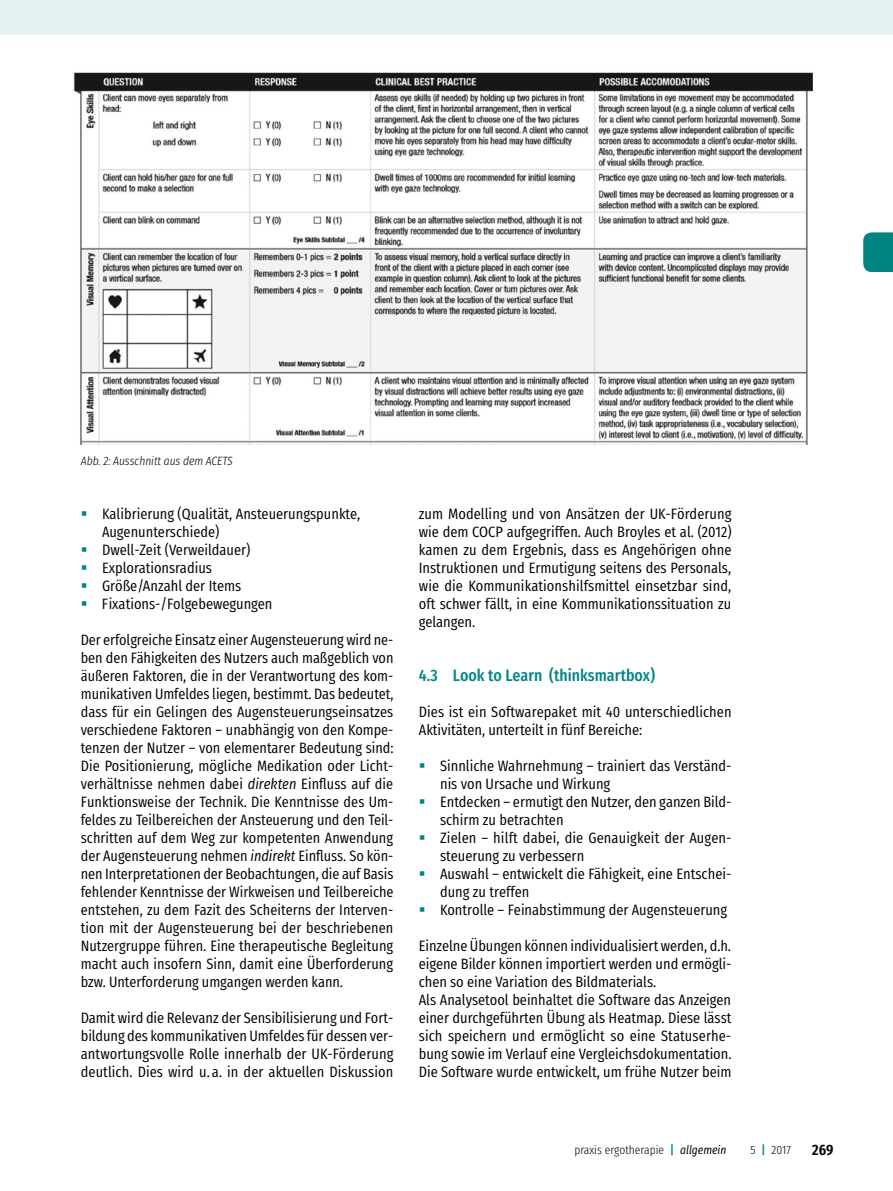
<style>
.page{position:relative;width:893px;height:1191px;background:#fff}
.page>*{position:absolute;margin:0;border:0;box-sizing:border-box;transform-origin:0 0}
.t1{font:500 16.5px "Fira Sans Condensed";color:#008584}
.t2{font:15px/18px "Fira Sans Condensed";color:#000}
.t3{font:600 15px "Fira Sans Condensed";color:#000}
.t4{font:300 12px "Fira Sans Condensed";color:#000}
.t5{font:italic 300 12px "Fira Sans Condensed";color:#000}
.s1{font-style:italic}
.s2{font-weight:500;color:#008584}
.s3{font-weight:400;font-style:italic}
</style>
<div class="page">
<svg style="left:863px;top:232px;width:30px;height:40px"></svg>
<div style="left:0;top:0;width:893px;height:34px;background:#e7f2f3"></div>
<img style="left:73px;top:72px;width:740px;height:372px">
<p class="t5" style="left:81px;top:452px;width:154px">Abb. 2: Ausschnitt aus dem ACETS</p>
<p class="t2" style="left:102px;top:502px;width:260px">Kalibrierung (Qualität, Ansteuerungspunkte,<br>Augenunterschiede)<br>Dwell-Zeit (Verweildauer)<br>Explorationsradius<br>Größe/Anzahl der Items<br>Fixations-/Folgebewegungen</p>
<p class="t2" style="left:81px;top:628px;width:314px;text-align:justify">Der erfolgreiche Einsatz einer Augensteuerung wird ne&shy;ben den Fähigkeiten des Nutzers auch maßgeblich von äußeren Faktoren, die in der Verantwortung des kom&shy;munikativen Umfeldes liegen, bestimmt. Das bedeutet, dass für ein Gelingen des Augensteuerungseinsatzes verschiedene Faktoren – unabhängig von den Kompe&shy;tenzen der Nutzer – von elementarer Bedeutung sind:<br>Die Positionierung, mögliche Medikation oder Licht&shy;verhältnisse nehmen dabei <span class="s1">direkten</span> Einfluss auf die Funktionsweise der Technik. Die Kenntnisse des Um&shy;feldes zu Teilbereichen der Ansteuerung und den Teil&shy;schritten auf dem Weg zur kompetenten Anwendung der Augensteuerung nehmen <span class="s1">indirekt</span> Einfluss. So kön&shy;nen Interpretationen der Beobachtungen, die auf Basis fehlender Kenntnisse der Wirkweisen und Teilbereiche entstehen, zu dem Fazit des Scheiterns der Interven&shy;tion mit der Augensteuerung bei der beschriebenen Nutzergruppe führen. Eine therapeutische Begleitung macht auch insofern Sinn, damit eine Überforderung bzw. Unterforderung umgangen werden kann.</p>
<p class="t2" style="left:81px;top:1006px;width:314px;text-align:justify">Damit wird die Relevanz der Sensibilisierung und Fort&shy;bildung des kommunikativen Umfeldes für dessen ver&shy;antwortungsvolle Rolle innerhalb der UK-Förderung deutlich. Dies wird u. a. in der aktuellen Diskussion</p>
<p class="t2" style="left:419px;top:502px;width:314px;text-align:justify">zum Modelling und von Ansätzen der UK-Förderung wie dem COCP aufgegriffen. Auch Broyles et al. (2012) kamen zu dem Ergebnis, dass es Angehörigen ohne Instruktionen und Ermutigung seitens des Personals, wie die Kommunikationshilfsmittel einsetzbar sind, oft schwer fällt, in eine Kommunikationssituation zu gelangen.</p>
<p class="t1" style="left:419px;top:659px;width:238px">4.3 Look to Learn (thinksmartbox)</p>
<p class="t2" style="left:419px;top:700px;width:314px">Dies ist ein Softwarepaket mit 40 unterschiedlichen<br>Aktivitäten, unterteilt in fünf Bereiche:</p>
<p class="t2" style="left:440px;top:754px;width:293px">Sinnliche Wahrnehmung – trainiert das Verständ&shy;nis von Ursache und Wirkung<br>Entdecken – ermutigt den Nutzer, den ganzen Bild&shy;schirm zu betrachten<br>Zielen – hilft dabei, die Genauigkeit der Augen&shy;steuerung zu verbessern<br>Auswahl – entwickelt die Fähigkeit, eine Entschei&shy;dung zu treffen<br>Kontrolle – Feinabstimmung der Augensteuerung</p>
<p class="t2" style="left:419px;top:934px;width:314px">Einzelne Übungen können individualisiert werden, d.h. eigene Bilder können importiert werden und ermögli&shy;chen so eine Variation des Bildmaterials.<br>Als Analysetool beinhaltet die Software das Anzeigen einer durchgeführten Übung als Heatmap. Diese lässt sich speichern und ermöglicht so eine Statuserhe&shy;bung sowie im Verlauf eine Vergleichsdokumentation.<br>Die Software wurde entwickelt, um frühe Nutzer beim</p>
<p class="t4" style="left:574px;top:1139px;width:154px">praxis ergotherapie <span class="s2">|</span> <span class="s3">allgemein</span></p>
<p class="t4" style="left:750px;top:1139px;width:42px">5 <span class="s2">|</span> 2017</p>
<p class="t3" style="left:812px;top:1135px;width:23px">269</p>
</div>
